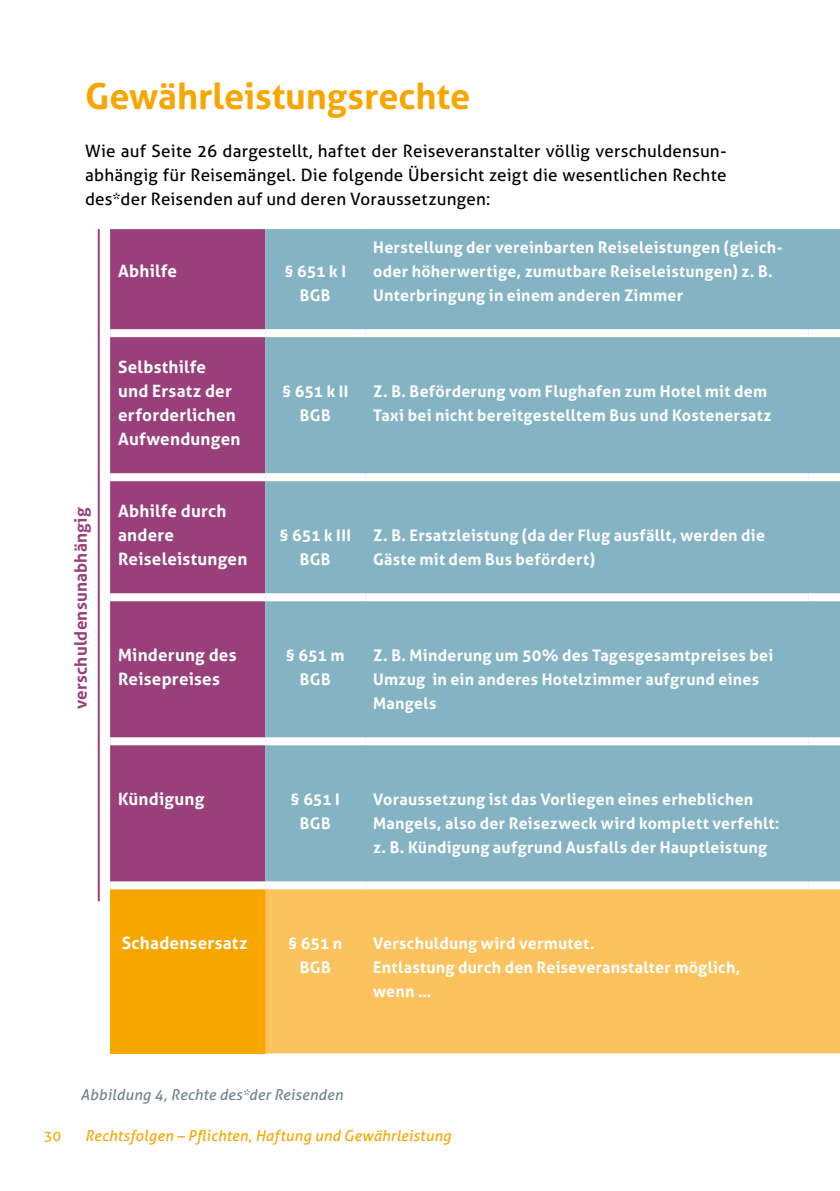
<style>
.page{position:relative;width:840px;height:1191px;background:#fff}
.page>*{position:absolute;margin:0;border:0;box-sizing:border-box;transform-origin:0 0}
.t1{font:700 36px "Aller";color:#f7a600}
.t2{font:17px/24px "Aller";letter-spacing:.01em;color:#000;text-align:justify}
.t3{font:700 17px/24px "Aller";letter-spacing:.015em;color:#fff}
.t4{font:700 17px "Aller";letter-spacing:.015em;color:#993f7a}
.t5{font:700 16px/24px "Aller";letter-spacing:.015em;color:#fff;text-align:center}
.t6{font:italic 15px "Aller";letter-spacing:.015em;color:#f7a600}
.t7{font:italic 15px "Aller";letter-spacing:.015em;color:#6e8488}
.t8{font:14px "Aller";color:#f7a600}
</style>
<div class="page">
<div style="left:110px;top:229px;width:155px;height:652px;background:#993f7a"></div>
<div style="left:265px;top:229px;width:574px;height:652px;background:#84b4c3"></div>
<div style="left:110px;top:885px;width:155px;height:168px;background:#f7a600"></div>
<div style="left:265px;top:889px;width:574px;height:164px;background:#fbc25e"></div>
<div style="left:110px;top:329px;width:155px;height:8px;background:#fff"></div>
<div style="left:265px;top:329px;width:100px;height:8px;background:#fff"></div>
<div style="left:365px;top:329px;width:442px;height:8px;background:#fff"></div>
<div style="left:807px;top:329px;width:32px;height:8px;background:#fff"></div>
<div style="left:110px;top:473px;width:155px;height:8px;background:#fff"></div>
<div style="left:265px;top:473px;width:100px;height:8px;background:#fff"></div>
<div style="left:365px;top:473px;width:442px;height:8px;background:#fff"></div>
<div style="left:807px;top:473px;width:32px;height:8px;background:#fff"></div>
<div style="left:110px;top:593px;width:155px;height:8px;background:#fff"></div>
<div style="left:265px;top:593px;width:100px;height:8px;background:#fff"></div>
<div style="left:365px;top:593px;width:442px;height:8px;background:#fff"></div>
<div style="left:807px;top:593px;width:32px;height:8px;background:#fff"></div>
<div style="left:110px;top:737px;width:155px;height:8px;background:#fff"></div>
<div style="left:265px;top:737px;width:100px;height:8px;background:#fff"></div>
<div style="left:365px;top:737px;width:442px;height:8px;background:#fff"></div>
<div style="left:807px;top:737px;width:32px;height:8px;background:#fff"></div>
<div style="left:110px;top:881px;width:155px;height:8px;background:#fff"></div>
<hr style="left:98px;top:229px;width:2px;height:672px;background:#993f7a">
<h1 class="t1" style="left:85px;top:74px;width:386px">Gewährleistungsrechte</h1>
<p class="t2" style="left:85px;top:139px;width:642px">Wie auf Seite 26 dargestellt, haftet der Reiseveranstalter völlig verschuldensun&shy;abhängig für Reisemängel. Die folgende Übersicht zeigt die wesentlichen Rechte des*der Reisenden auf und deren Voraussetzungen:</p>
<p class="t3" style="left:118px;top:259px;width:60px">Abhilfe</p>
<p class="t5" style="left:284px;top:259px;width:63px">§ 651 k I<br>BGB</p>
<p class="t5" style="left:373px;top:235px;width:410px;text-align:left">Herstellung der vereinbarten Reiseleistungen (gleich&shy;oder höherwertige, zumutbare Reiseleistungen) z. B.<br>Unterbringung in einem anderen Zimmer</p>
<p class="t4" style="left:70px;top:709px;width:203px;rotate:-90deg">verschuldensunabhängig</p>
<p class="t3" style="left:118px;top:355px;width:124px">Selbsthilfe und Ersatz der erforderlichen<br>Aufwendungen</p>
<p class="t3" style="left:118px;top:499px;width:131px">Abhilfe durch andere<br>Reiseleistungen</p>
<p class="t5" style="left:282px;top:379px;width:68px">§ 651 k II<br>BGB</p>
<p class="t5" style="left:373px;top:379px;width:399px;text-align:left">Z. B. Beförderung vom Flughafen zum Hotel mit dem<br>Taxi bei nicht bereitgestelltem Bus und Kostenersatz</p>
<p class="t5" style="left:279px;top:523px;width:73px">§ 651 k III<br>BGB</p>
<p class="t5" style="left:373px;top:523px;width:393px;text-align:left">Z. B. Ersatzleistung (da der Flug ausfällt, werden die<br>Gäste mit dem Bus befördert)</p>
<p class="t3" style="left:118px;top:643px;width:120px">Minderung des<br>Reisepreises</p>
<p class="t5" style="left:286px;top:643px;width:60px">§ 651 m<br>BGB</p>
<p class="t5" style="left:373px;top:643px;width:401px;text-align:left">Z. B. Minderung um 50% des Tagesgesamtpreises bei<br>Umzug in ein anderes Hotelzimmer aufgrund eines<br>Mangels</p>
<p class="t3" style="left:118px;top:787px;width:88px">Kündigung</p>
<p class="t5" style="left:290px;top:787px;width:51px">§ 651 I<br>BGB</p>
<p class="t5" style="left:373px;top:787px;width:407px;text-align:left">Voraussetzung ist das Vorliegen eines erheblichen<br>Mangels, also der Reisezweck wird komplett verfehlt: z. B. Kündigung aufgrund Ausfalls der Hauptleistung</p>
<p class="t3" style="left:122px;top:931px;width:127px">Schadensersatz</p>
<p class="t5" style="left:288px;top:931px;width:56px">§ 651 n<br>BGB</p>
<p class="t5" style="left:373px;top:931px;width:368px;text-align:left">Verschuldung wird vermutet.<br>Entlastung durch den Reiseveranstalter möglich, wenn …</p>
<p class="t7" style="left:81px;top:1085px;width:264px">Abbildung 4, Rechte des*der Reisenden</p>
<p class="t8" style="left:44px;top:1128px;width:18px">30</p>
<p class="t6" style="left:85px;top:1127px;width:367px">Rechtsfolgen – Pflichten, Haftung und Gewährleistung</p>
</div>
